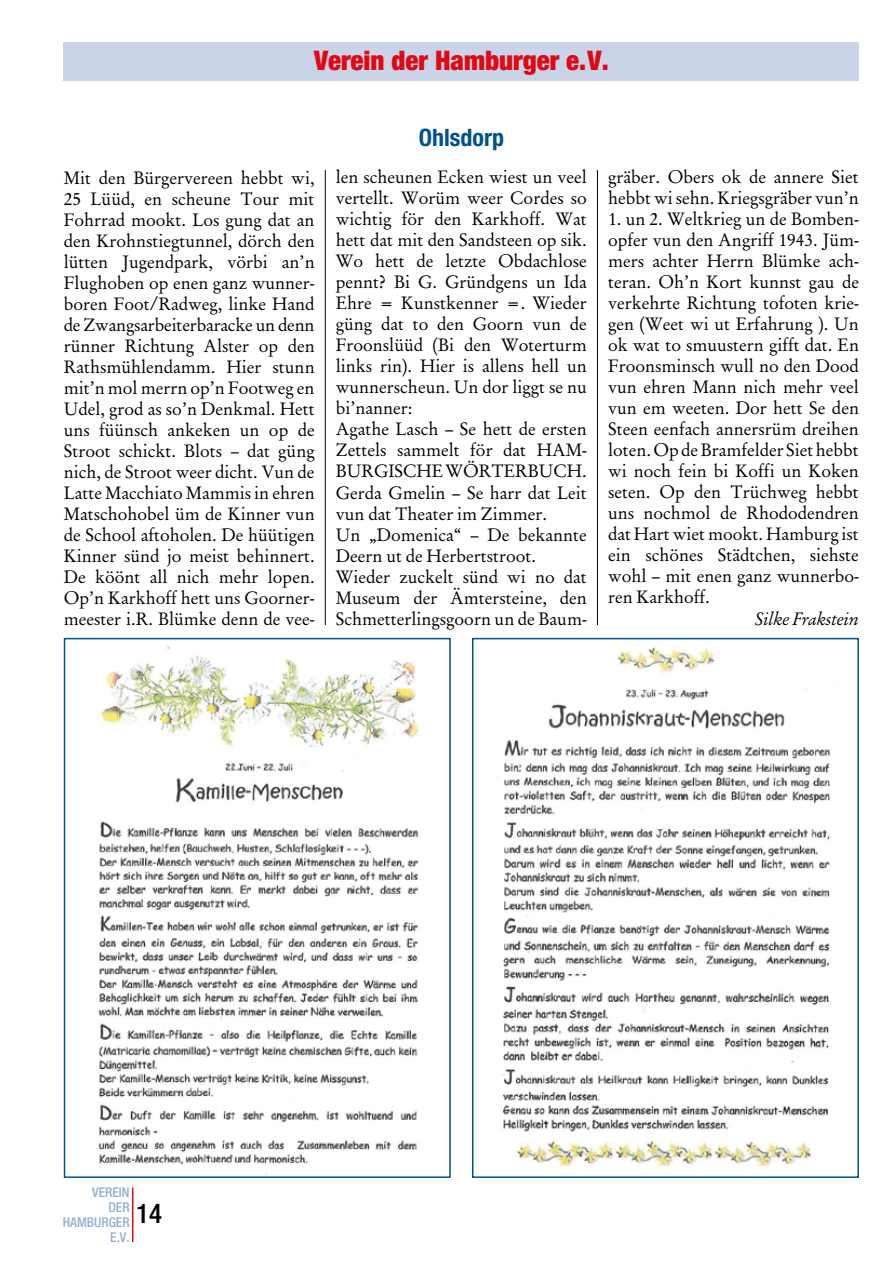
<style>
.page{position:relative;width:893px;height:1263px;background:#fff}
.page>*{position:absolute;margin:0;border:0;box-sizing:border-box;transform-origin:0 0}
.t1{font:900 condensed 27px "Helvetica Neue";color:#e30613}
.t2{font:500 condensed 27px "Helvetica Neue";color:#000}
.t3{font:700 condensed 24px "Helvetica Neue";color:#00528d}
.t4{font:18px/21px "AT Garamond Antiqua";color:#000;text-align:justify}
.t5{font:italic 18px "AT Garamond";color:#000}
.t6{font:500 condensed 13.5px/15px "Helvetica Neue";color:#96add0;text-align:right}
</style>
<div class="page">
<hr style="left:597px;top:128px;width:1px;height:1050px;background:#000">
<hr style="left:325px;top:128px;width:1px;height:1050px;background:#000">
<div style="left:64px;top:43px;width:795px;height:38px;background:#cad4e8"></div>
<hr style="left:132px;top:1187px;width:1px;height:55px;background:#e30613">
<div style="left:64px;top:625px;width:795px;height:553px;background:#fff"></div>
<div style="left:64px;top:128px;width:795px;height:42px;background:#fff"></div>
<img style="left:498px;top:647px;width:333px;height:521px">
<div style="left:472px;top:638px;width:387px;height:540px;border:2px solid #00528d"></div>
<img style="left:98px;top:646px;width:321px;height:529px">
<div style="left:64px;top:638px;width:387px;height:540px;border:2px solid #00528d"></div>
<h1 class="t1" style="left:314px;top:44px;width:296px">Verein der Hamburger e.V.</h1>
<h2 class="t3" style="left:419px;top:123px;width:87px">Ohlsdorp</h2>
<p class="t4" style="left:64px;top:166px;width:252px">Mit den Bürgervereen hebbt wi, 25 Lüüd, en scheune Tour mit Fohrrad mookt. Los gung dat an den Krohnstiegtunnel, dörch den lütten Jugendpark, vörbi an’n Flughoben op enen ganz wunner&shy;boren Foot/Radweg, linke Hand de Zwangsarbeiterbaracke un denn rünner Richtung Alster op den Rathsmühlendamm. Hier stunn mit’n mol merrn op’n Footweg en Udel, grod as so’n Denkmal. Hett uns füünsch ankeken un op de Stroot schickt. Blots – dat güng nich, de Stroot weer dicht. Vun de Latte Macchiato Mammis in ehren Matschohobel üm de Kinner vun de School aftoholen. De hüütigen Kinner sünd jo meist behinnert.<br>De köönt all nich mehr lopen.<br>Op’n Karkhoff hett uns Goorner&shy;meester i.R. Blümke denn de vee-</p>
<p class="t4" style="left:336px;top:165px;width:252px;text-align:left">len scheunen Ecken wiest un veel vertellt. Worüm weer Cordes so wichtig för den Karkhoff. Wat hett dat mit den Sandsteen op sik.<br>Wo hett de letzte Obdachlose pennt? Bi G. Gründgens un Ida<br>Ehre = Kunstkenner =. Wieder güng dat to den Goorn vun de<br>Froonslüüd (Bi den Woterturm links rin). Hier is allens hell un wunnerscheun. Un dor liggt se nu bi’nanner:<br>Agathe Lasch – Se hett de ersten<br>Zettels sammelt för dat HAM-<br>BURGISCHE WÖRTERBUCH.<br>Gerda Gmelin – Se harr dat Leit vun dat Theater im Zimmer.<br>Un „Domenica“ – De bekannte<br>Deern ut de Herbertstroot.<br>Wieder zuckelt sünd wi no dat<br>Museum der Ämtersteine, den<br>Schmetterlingsgoorn un de Baum-</p>
<p class="t4" style="left:608px;top:165px;width:252px">gräber. Obers ok de annere Siet hebbt wi sehn. Kriegsgräber vun’n</p>
<p class="t4" style="left:608px;top:207px;width:252px">1. un 2. Weltkrieg un de Bomben&shy;opfer vun den Angriff 1943. Jüm&shy;mers achter Herrn Blümke ach&shy;teran. Oh’n Kort kunnst gau de verkehrte Richtung tofoten krie&shy;gen (Weet wi ut Erfahrung ). Un ok wat to smuustern gifft dat. En Froonsminsch wull no den Dood vun ehren Mann nich mehr veel vun em weeten. Dor hett Se den Steen eenfach annersrüm dreihen loten. Op de Bramfelder Siet hebbt wi noch fein bi Koffi un Koken seten. Op den Trüchweg hebbt uns nochmol de Rhododendren dat Hart wiet mookt. Hamburg ist ein schönes Städtchen, siehste wohl – mit enen ganz wunnerbo&shy;ren Karkhoff.</p>
<p class="t5" style="left:755px;top:607px;width:106px">Silke Frakstein</p>
<p class="t6" style="left:63px;top:1184px;width:69px">VEREIN<br>DER<br>HAMBURGER<br>E.V.</p>
<h1 class="t2" style="left:136px;top:1198px;width:27px">14</h1>
</div>
